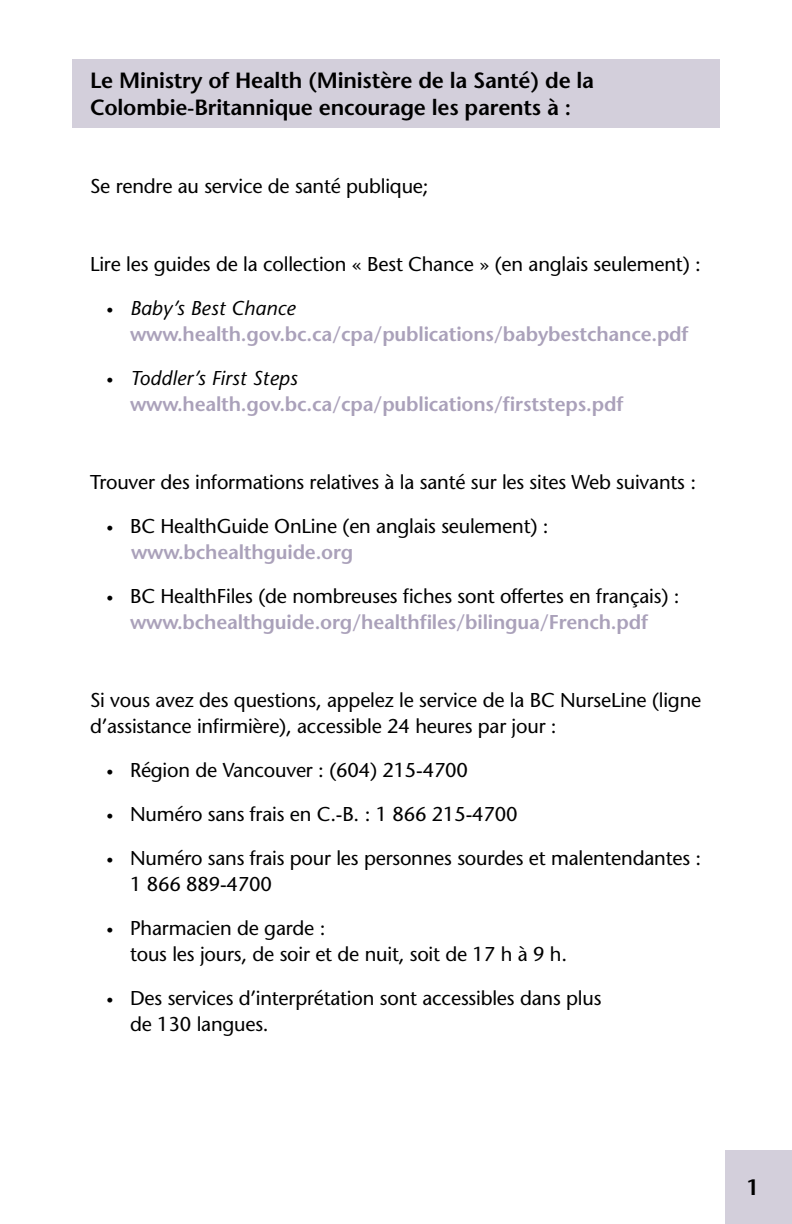
<style>
.page{position:relative;width:792px;height:1224px;background:#fff}
.page>*{position:absolute;margin:0;border:0;box-sizing:border-box;transform-origin:0 0}
.t1{font:600 22px/26.4px "Stone Sans Std";letter-spacing:-.01em;color:#000}
.t2{font:500 20px/26px "Stone Sans Std";letter-spacing:-.01em;color:#000}
.t3{font:600 20px/26px "Stone Sans Std";letter-spacing:-.01em;color:#aaa1ba}
.s1{font-weight:500;font-size:14px;color:#000}
.s2{font-weight:500;font-style:italic;color:#000}
.s3{font-size:14px}
.s4{font-weight:600;color:#aaa1ba}
</style>
<div class="page">
<div style="left:725px;top:1151px;width:67px;height:73px;background:#d3cfdb"></div>
<div style="left:72px;top:59px;width:648px;height:69px;background:#d3cfdb"></div>
<p class="t1" style="left:90px;top:67px;width:506px">Le Ministry of Health (Ministère de la Santé) de la<br>Colombie-Britannique encourage les parents à :</p>
<p class="t2" style="left:90px;top:173px;width:340px">Se rendre au service de santé publique;</p>
<p class="t2" style="left:90px;top:251px;width:612px">Lire les guides de la collection « Best Chance » (en anglais seulement) :</p>
<p class="t3" style="left:130px;top:295px;width:560px;text-indent:-23px"><span class="s1">•</span> <span class="s2">Baby’s Best Chance </span>www.health.gov.bc.ca/cpa/publications/babybestchance.pdf</p>
<p class="t3" style="left:130px;top:365px;width:495px;text-indent:-23px"><span class="s1">•</span> <span class="s2">Toddler’s First Steps </span>www.health.gov.bc.ca/cpa/publications/firststeps.pdf</p>
<p class="t2" style="left:90px;top:469px;width:608px">Trouver des informations relatives à la santé sur les sites Web suivants :</p>
<p class="t2" style="left:131px;top:513px;width:419px;text-indent:-24px"><span class="s3">•</span> BC HealthGuide OnLine (en anglais seulement) : <span class="s4">www.bchealthguide.org</span></p>
<p class="t2" style="left:107px;top:583px;width:574px;text-align:center"><span class="s3">•</span> BC HealthFiles (de nombreuses fiches sont offertes en français) : <span class="s4">www.bchealthguide.org/healthfiles/bilingua/French.pdf</span></p>
<p class="t2" style="left:90px;top:687px;width:613px">Si vous avez des questions, appelez le service de la BC NurseLine (ligne d’assistance infirmière), accessible 24 heures par jour :</p>
<p class="t2" style="left:107px;top:757px;width:363px"><span class="s3">•</span> Région de Vancouver : (604) 215-4700</p>
<p class="t2" style="left:107px;top:801px;width:412px"><span class="s3">•</span> Numéro sans frais en C.-B. : 1 866 215-4700</p>
<p class="t2" style="left:130px;top:845px;width:573px;text-indent:-24px"><span class="s3">•</span> Numéro sans frais pour les personnes sourdes et malentendantes :<br>1 866 889-4700</p>
<p class="t2" style="left:130px;top:915px;width:439px;text-indent:-24px"><span class="s3">•</span> Pharmacien de garde :<br>tous les jours, de soir et de nuit, soit de 17 h à 9 h.</p>
<p class="t2" style="left:130px;top:985px;width:473px;text-indent:-24px"><span class="s3">•</span> Des services d’interprétation sont accessibles dans plus de 130 langues.</p>
<p class="t1" style="left:746px;top:1174px;width:14px">1</p>
</div>
